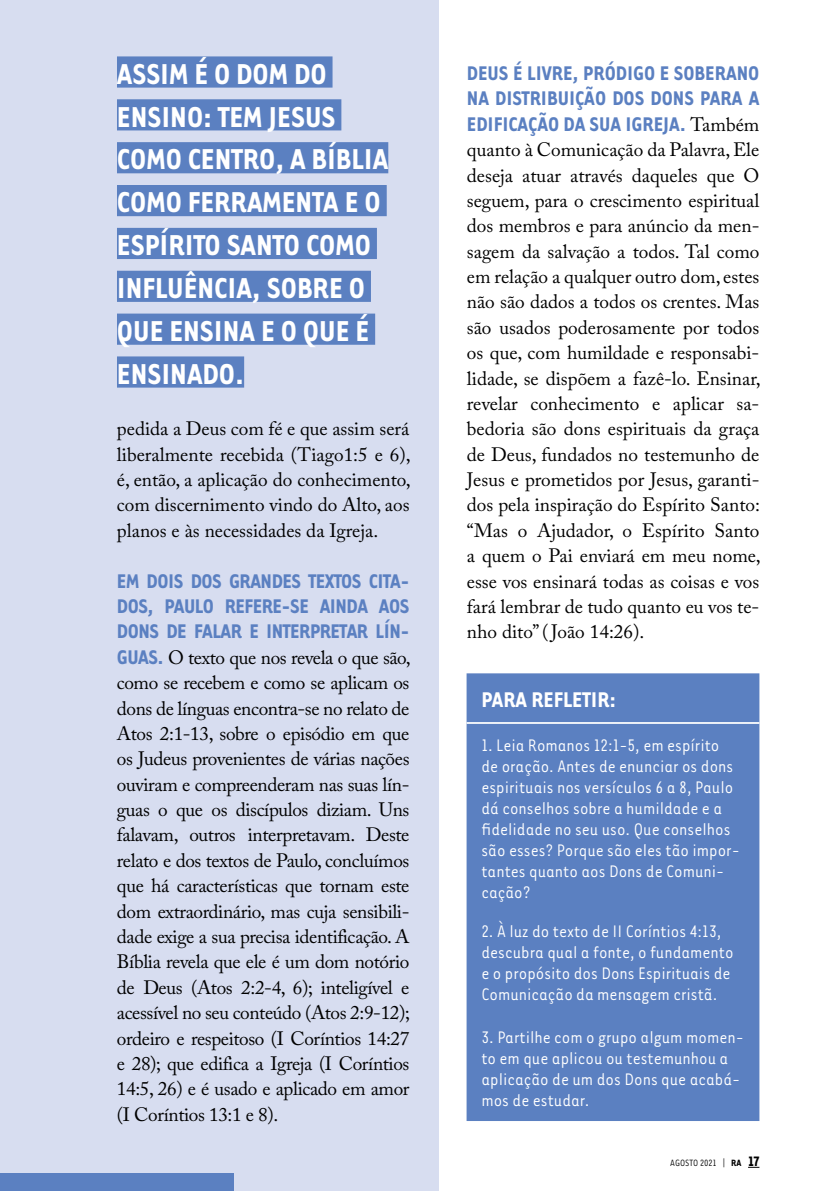
<style>
.page{position:relative;width:819px;height:1191px;background:#fff}
.page>*{position:absolute;margin:0;border:0;box-sizing:border-box;transform-origin:0 0}
.t1{font:700 33.07px/42.9px "Tarzana Nar OT";color:#fff}
.t2{font:700 24.5px "Tarzana Nar OT";color:#fff}
.t3{font:700 22.75px/25.4px "Tarzana Nar OT";letter-spacing:-.02em;color:#5b80c1;text-align:justify}
.t4{font:19.25px/25.4px "Adobe Caslon Pro";color:#000;text-align:justify}
.t5{font:19.25px/21px "Tarzana Nar OT";color:#fff}
.t6{font:10.5px "Tarzana Nar OT";color:#000}
.s1{font-family:"Tarzana Nar OT";font-weight:700;font-size:22.75px;color:#5b80c1}
.s2{font-family:"Adobe Caslon Pro";font-weight:400;font-size:19.25px;color:#000}
.s3{font-weight:700}
.s4{font-weight:700;font-size:15.75px}
</style>
<div class="page">
<div style="left:0;top:0;width:438px;height:1191px;background:#d7ddf0"></div>
<div style="left:117px;top:56px;width:215px;height:32px;background:#5b80c1"></div>
<div style="left:117px;top:99px;width:224px;height:31px;background:#5b80c1"></div>
<div style="left:117px;top:142px;width:271px;height:31px;background:#5b80c1"></div>
<div style="left:117px;top:185px;width:270px;height:31px;background:#5b80c1"></div>
<div style="left:117px;top:228px;width:260px;height:31px;background:#5b80c1"></div>
<div style="left:117px;top:271px;width:254px;height:31px;background:#5b80c1"></div>
<div style="left:117px;top:313px;width:258px;height:32px;background:#5b80c1"></div>
<div style="left:117px;top:356px;width:127px;height:31px;background:#5b80c1"></div>
<div style="left:466px;top:673px;width:293px;height:448px;background:#5b80c1"></div>
<hr style="left:466px;top:722px;width:293px;height:2px;background:#fff">
<div style="left:0;top:1173px;width:233px;height:18px;background:#5b80c1"></div>
<h1 class="t1" style="left:117px;top:51px;width:273px">ASSIM É O DOM DO<br>ENSINO: TEM JESUS<br>COMO CENTRO, A BÍBLIA<br>COMO FERRAMENTA E O<br>ESPÍRITO SANTO COMO<br>INFLUÊNCIA, SOBRE O<br>QUE ENSINA E O QUE É<br>ENSINADO.</h1>
<p class="t4" style="left:117px;top:416px;width:295px">pedida a Deus com fé e que assim será liberalmente recebida (Tiago1:5 e 6), é, então, a aplicação do conhecimento, com discernimento vindo do Alto, aos planos e às necessidades da Igreja.</p>
<p class="t3" style="left:117px;top:567px;width:294px">EM DOIS DOS GRANDES TEXTOS CITA-DOS, PAULO REFERE-SE AINDA AOS DONS DE FALAR E INTERPRETAR LÍN-</p>
<p class="t4" style="left:117px;top:644px;width:295px"><span class="s1">GUAS.</span> O texto que nos revela o que são, como se recebem e como se aplicam os dons de línguas encontra-se no relato de Atos 2:1-13, sobre o episódio em que os Judeus provenientes de várias nações ouviram e compreenderam nas suas lín&shy;guas o que os discípulos diziam. Uns falavam, outros interpretavam. Deste relato e dos textos de Paulo, concluímos que há características que tornam este dom extraordinário, mas cuja sensibili&shy;dade exige a sua precisa identificação. A Bíblia revela que ele é um dom notório de Deus (Atos 2:2-4, 6); inteligível e acessível no seu conteúdo (Atos 2:9-12); ordeiro e respeitoso (I Coríntios 14:27 e 28); que edifica a Igreja (I Coríntios 14:5, 26) e é usado e aplicado em amor (I Coríntios 13:1 e 8).</p>
<p class="t3" style="left:467px;top:59px;width:294px">DEUS É LIVRE, PRÓDIGO E SOBERANO NA DISTRIBUIÇÃO DOS DONS PARA A EDIFICAÇÃO DA SUA IGREJA. <span class="s2">Também</span></p>
<p class="t4" style="left:467px;top:137px;width:295px">quanto à Comunicação da Palavra, Ele deseja atuar através daqueles que O seguem, para o crescimento espiritual dos membros e para anúncio da men&shy;sagem da salvação a todos. Tal como em relação a qualquer outro dom, estes não são dados a todos os crentes. Mas são usados poderosamente por todos os que, com humildade e responsabi&shy;lidade, se dispõem a fazê-lo. Ensinar, revelar conhecimento e aplicar sa&shy;bedoria são dons espirituais da graça de Deus, fundados no testemunho de Jesus e prometidos por Jesus, garanti&shy;dos pela inspiração do Espírito Santo: “Mas o Ajudador, o Espírito Santo a quem o Pai enviará em meu nome, esse vos ensinará todas as coisas e vos fará lembrar de tudo quanto eu vos te&shy;nho dito” ( João 14:26).</p>
<p class="t2" style="left:481px;top:684px;width:136px">PARA REFLETIR:</p>
<p class="t5" style="left:481px;top:734px;width:260px">1. Leia Romanos 12:1-5, em espírito de oração. Antes de enunciar os dons espirituais nos versículos 6 a 8, Paulo dá conselhos sobre a humildade e a fidelidade no seu uso. Que conselhos são esses? Porque são eles tão impor&shy;tantes quanto aos Dons de Comuni&shy;cação?</p>
<p class="t5" style="left:481px;top:919px;width:253px">2. À luz do texto de II Coríntios 4:13, descubra qual a fonte, o fundamento e o propósito dos Dons Espirituais de Comunicação da mensagem cristã.</p>
<p class="t5" style="left:481px;top:1026px;width:264px">3. Partilhe com o grupo algum momen&shy;to em que aplicou ou testemunhou a aplicação de um dos Dons que acabá&shy;mos de estudar.</p>
<p class="t6" style="left:670px;top:1156px;width:91px">AGOSTO 2021 | <span class="s3">RA</span> <span class="s4">17</span></p>
</div>
